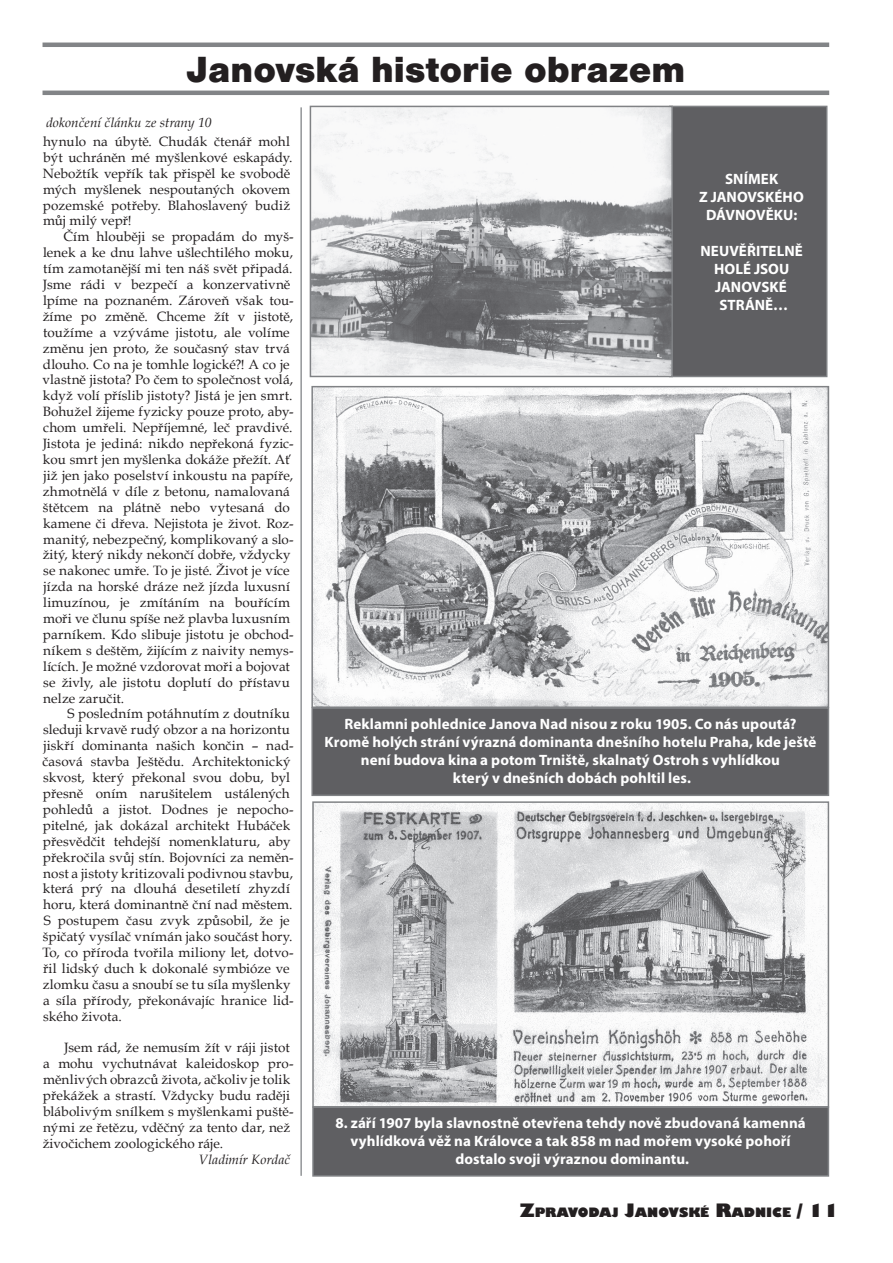
<style>
.page{position:relative;width:893px;height:1263px;background:#fff}
.page>*{position:absolute;margin:0;border:0;box-sizing:border-box;transform-origin:0 0}
.t1{font:900 37.5px "Nimbus San TCE";color:#231f20}
.t2{font:700 15px/18px "Myriad Pro";letter-spacing:.005em;color:#fff;text-align:center}
.t3{font:13.5px/15.9px "Book Antiqua";letter-spacing:.005em;color:#231f20}
.t4{font:italic 13.5px "Book Antiqua";letter-spacing:.005em;color:#231f20}
.t5{font:800 12.6px "Gill Sans";color:#231f20}
.s1{font-size:18px}
</style>
<div class="page">
<div style="left:670px;top:106px;width:157px;height:270px;background:#5f5f62"></div>
<div style="left:669px;top:106px;width:158px;height:271px;border:2px solid #808285"></div>
<hr style="left:43px;top:91px;width:786px;height:4px;background:#828487">
<hr style="left:43px;top:43px;width:786px;height:4px;background:#828487">
<img style="left:313px;top:388px;width:514px;height:318px">
<div style="left:312px;top:708px;width:516px;height:87px;background:#5f5f62"></div>
<div style="left:311px;top:707px;width:518px;height:89px;border:2px solid #808285"></div>
<img style="left:314px;top:803px;width:513px;height:302px">
<div style="left:313px;top:1107px;width:515px;height:69px;background:#5f5f62"></div>
<div style="left:312px;top:1106px;width:517px;height:71px;border:2px solid #808285"></div>
<img style="left:313px;top:109px;width:357px;height:265px">
<div style="left:310px;top:106px;width:363px;height:271px;border:2px solid #808285"></div>
<hr style="left:300px;top:107px;width:2px;height:1069px;background:#939598">
<h1 class="t1" style="left:186px;top:48px;width:500px">Janovská historie obrazem</h1>
<p class="t4" style="left:46px;top:113px;width:167px">dokončení článku ze strany 10</p>
<p class="t3" style="left:43px;top:133px;width:251px">hynulo na úbytě. Chudák čtenář mohl být uchráněn mé myšlenkové eskapády.<br>Nebožtík vepřík tak přispěl ke svobodě mých myšlenek nespoutaných okovem pozemské potřeby. Blahoslavený budiž můj milý vepř!</p>
<p class="t3" style="left:43px;top:228px;width:253px;text-indent:21px">Čím hlouběji se propadám do myš&shy;lenek a ke dnu lahve ušlechtilého moku, tím zamotanější mi ten náš svět připadá.<br>Jsme rádi v bezpečí a konzervativně lpíme na poznaném. Zároveň však tou&shy;žíme po změně. Chceme žít v jistotě, toužíme a vzýváme jistotu, ale volíme změnu jen proto, že současný stav trvá dlouho. Co na je tomhle logické?! A co je vlastně jistota? Po čem to společnost volá, když volí příslib jistoty? Jistá je jen smrt.<br>Bohužel žijeme fyzicky pouze proto, aby&shy;chom umřeli. Nepříjemné, leč pravdivé.<br>Jistota je jediná: nikdo nepřekoná fyzic&shy;kou smrt jen myšlenka dokáže přežít. Ať již jen jako poselství inkoustu na papíře, zhmotnělá v díle z betonu, namalovaná štětcem na plátně nebo vytesaná do kamene či dřeva. Nejistota je život. Roz&shy;manitý, nebezpečný, komplikovaný a slo&shy;žitý, který nikdy nekončí dobře, vždycky se nakonec umře. To je jisté. Život je více jízda na horské dráze než jízda luxusní limuzínou, je zmítáním na bouřícím moři ve člunu spíše než plavba luxusním parníkem. Kdo slibuje jistotu je obchod&shy;níkem s deštěm, žijícím z naivity nemys&shy;lících. Je možné vzdorovat moři a bojovat se živly, ale jistotu doplutí do přístavu nelze zaručit.</p>
<p class="t3" style="left:42px;top:706px;width:253px;text-indent:25px">S posledním potáhnutím z doutníku sleduji krvavě rudý obzor a na horizontu jiskří dominanta našich končin – nad&shy;časová stavba Ještědu. Architektonický skvost, který překonal svou dobu, byl přesně oním narušitelem ustálených pohledů a jistot. Dodnes je nepocho&shy;pitelné, jak dokázal architekt Hubáček přesvědčit tehdejší nomenklaturu, aby překročila svůj stín. Bojovníci za neměn&shy;nost a jistoty kritizovali podivnou stavbu, která prý na dlouhá desetiletí zhyzdí horu, která dominantně ční nad městem.<br>S postupem času zvyk způsobil, že je špičatý vysílač vnímán jako součást hory.<br>To, co příroda tvořila miliony let, dotvo&shy;řil lidský duch k dokonalé symbióze ve zlomku času a snoubí se tu síla myšlenky a síla přírody, překonávajíc hranice lid&shy;ského života.</p>
<p class="t3" style="left:43px;top:1040px;width:252px;text-indent:21px">Jsem rád, že nemusím žít v ráji jistot a mohu vychutnávat kaleidoskop pro&shy;měnlivých obrazců života, ačkoliv je tolik překážek a strastí. Vždycky budu raději blábolivým snílkem s myšlenkami puště&shy;nými ze řetězu, vděčný za tento dar, než živočichem zoologického ráje.</p>
<p class="t4" style="left:198px;top:1150px;width:93px">Vladimír Kordač</p>
<p class="t2" style="left:699px;top:169px;width:106px">SNÍMEK<br>Z JANOVSKÉHO<br>DÁVNOVĚKU:</p>
<p class="t2" style="left:700px;top:241px;width:104px">NEUVĚŘITELNĚ<br>HOLÉ JSOU<br>JANOVSKÉ<br>STRÁNĚ…</p>
<p class="t2" style="left:325px;top:714px;width:493px">Reklamni pohlednice Janova Nad nisou z roku 1905. Co nás upoutá?<br>Kromě holých strání výrazná dominanta dnešního hotelu Praha, kde ještě není budova kina a potom Trniště, skalnatý Ostroh s vyhlídkou<br>který v dnešních dobách pohltil les.</p>
<p class="t2" style="left:335px;top:1113px;width:472px">8. září 1907 byla slavnostně otevřena tehdy nově zbudovaná kamenná vyhlídková věž na Královce a tak 858 m nad mořem vysoké pohoří dostalo svoji výraznou dominantu.</p>
<p class="t5" style="left:520px;top:1204px;width:321px"><span class="s1">Z</span>PRAVODAJ <span class="s1">J</span>ANOVSKÉ <span class="s1">R</span>ADNICE <span class="s1">/ 11</span></p>
</div>
